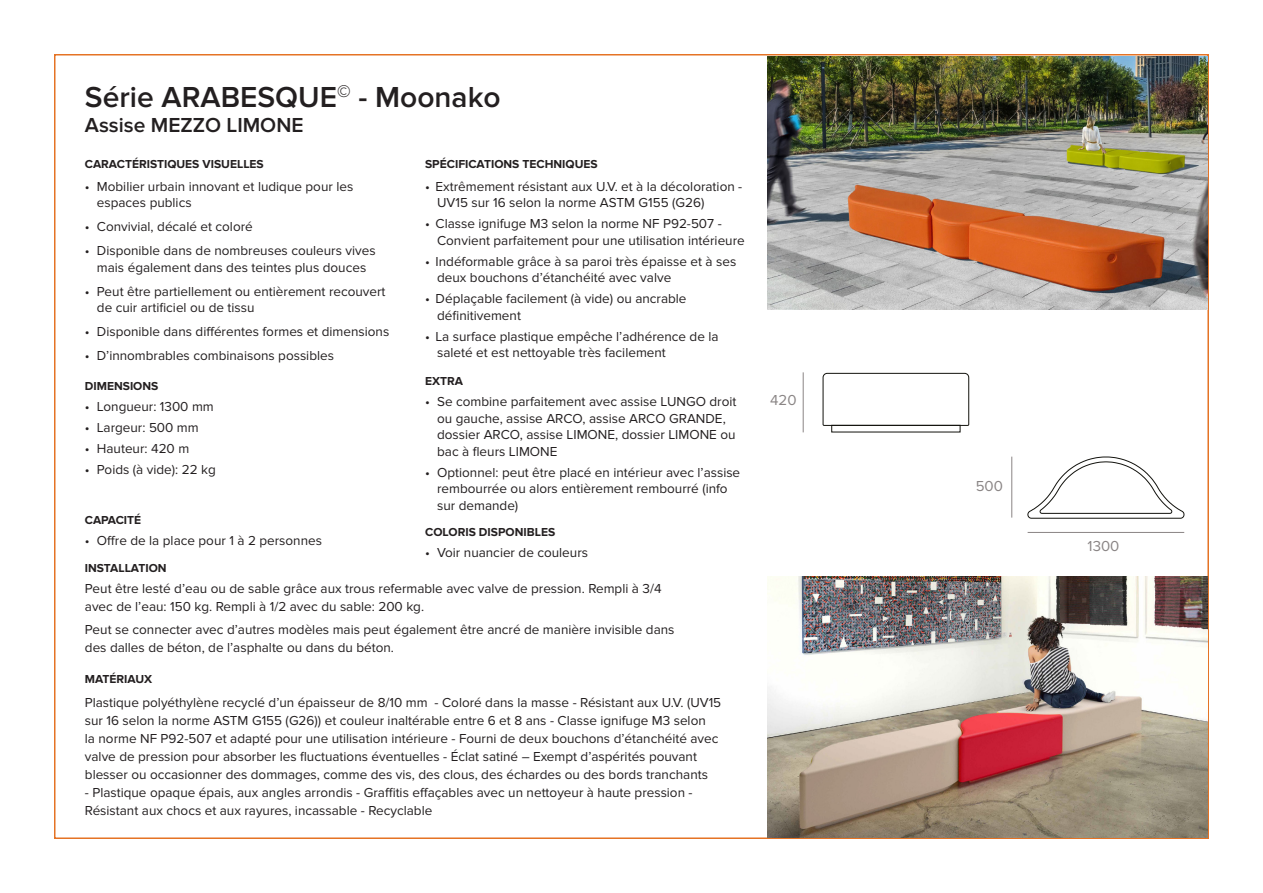
<style>
.page{position:relative;width:1263px;height:893px;background:#fff}
.page>*{position:absolute;margin:0;border:0;box-sizing:border-box;transform-origin:0 0}
.t1{font:600 30px "Proxima Nova";color:#231f20}
.t2{font:600 21px "Proxima Nova";color:#231f20}
.t3{font:15px "Proxima Nova";color:#8a8585}
.t4{font:13.5px/16.5px "Proxima Nova";color:#231f20}
.t5{font:700 12px "Proxima Nova";color:#231f20}
</style>
<div class="page">
<svg style="left:822px;top:373px;width:147px;height:53px"></svg>
<hr style="left:1011px;top:457px;width:1px;height:61px;background:#8a8585">
<hr style="left:803px;top:372px;width:1px;height:60px;background:#8a8585">
<hr style="left:1028px;top:532px;width:156px;height:1px;background:#8a8585">
<img style="left:767px;top:576px;width:440px;height:261px">
<img style="left:767px;top:56px;width:441px;height:253px">
<svg style="left:1027px;top:456px;width:158px;height:63px"></svg>
<p class="t1" style="left:85px;top:79px;width:417px">Série ARABESQUE<sup>©</sup> - Moonako</p>
<p class="t2" style="left:85px;top:113px;width:220px">Assise MEZZO LIMONE</p>
<p class="t5" style="left:85px;top:157px;width:180px">CARACTÉRISTIQUES VISUELLES</p>
<p class="t5" style="left:425px;top:157px;width:174px">SPÉCIFICATIONS TECHNIQUES</p>
<p class="t4" style="left:97px;top:178px;width:258px;text-indent:-12px">• Mobilier urbain innovant et ludique pour les espaces publics</p>
<p class="t4" style="left:85px;top:219px;width:169px">• Convivial, décalé et coloré</p>
<p class="t4" style="left:85px;top:243px;width:292px;text-align:center">• Disponible dans de nombreuses couleurs vives mais également dans des teintes plus douces</p>
<p class="t4" style="left:97px;top:283px;width:290px;text-indent:-12px">• Peut être partiellement ou entièrement recouvert de cuir artificiel ou de tissu</p>
<p class="t4" style="left:85px;top:324px;width:306px">• Disponible dans différentes formes et dimensions</p>
<p class="t4" style="left:85px;top:348px;width:251px">• D’innombrables combinaisons possibles</p>
<p class="t5" style="left:85px;top:379px;width:75px">DIMENSIONS</p>
<p class="t4" style="left:85px;top:398px;width:130px">• Longueur: 1300 mm</p>
<p class="t4" style="left:85px;top:419px;width:115px">• Largeur: 500 mm</p>
<p class="t4" style="left:85px;top:440px;width:106px">• Hauteur: 420 m</p>
<p class="t4" style="left:85px;top:461px;width:132px">• Poids (à vide): 22 kg</p>
<p class="t5" style="left:85px;top:513px;width:58px">CAPACITÉ</p>
<p class="t4" style="left:85px;top:533px;width:239px">• Offre de la place pour 1 à 2 personnes</p>
<p class="t5" style="left:85px;top:561px;width:83px">INSTALLATION</p>
<p class="t4" style="left:437px;top:178px;width:307px;text-indent:-12px">• Extrêmement résistant aux U.V. et à la décoloration -<br>UV15 sur 16 selon la norme ASTM G155 (G26)</p>
<p class="t4" style="left:437px;top:216px;width:309px;text-indent:-12px">• Classe ignifuge M3 selon la norme NF P92-507 -<br>Convient parfaitement pour une utilisation intérieure</p>
<p class="t4" style="left:437px;top:253px;width:301px;text-indent:-12px">• Indéformable grâce à sa paroi très épaisse et à ses deux bouchons d’étanchéité avec valve</p>
<p class="t4" style="left:437px;top:291px;width:251px;text-indent:-12px">• Déplaçable facilement (à vide) ou ancrable définitivement</p>
<p class="t4" style="left:437px;top:328px;width:283px;text-indent:-12px">• La surface plastique empêche l’adhérence de la saleté et est nettoyable très facilement</p>
<p class="t5" style="left:425px;top:374px;width:39px">EXTRA</p>
<p class="t4" style="left:437px;top:394px;width:301px;text-indent:-12px">• Se combine parfaitement avec assise LUNGO droit ou gauche, assise ARCO, assise ARCO GRANDE, dossier ARCO, assise LIMONE, dossier LIMONE ou bac à fleurs LIMONE</p>
<p class="t4" style="left:437px;top:464px;width:305px;text-indent:-12px">• Optionnel: peut être placé en intérieur avec l’assise rembourrée ou alors entièrement rembourré (info sur demande)</p>
<p class="t5" style="left:425px;top:525px;width:132px">COLORIS DISPONIBLES</p>
<p class="t4" style="left:425px;top:544px;width:164px">• Voir nuancier de couleurs</p>
<p class="t4" style="left:85px;top:580px;width:578px;line-height:18px">Peut être lesté d’eau ou de sable grâce aux trous refermable avec valve de pression. Rempli à 3/4 avec de l’eau: 150 kg. Rempli à 1/2 avec du sable: 200 kg.</p>
<p class="t4" style="left:85px;top:621px;width:591px;line-height:18px">Peut se connecter avec d’autres modèles mais peut également être ancré de manière invisible dans des dalles de béton, de l’asphalte ou dans du béton.</p>
<p class="t5" style="left:85px;top:672px;width:69px">MATÉRIAUX</p>
<p class="t4" style="left:85px;top:693px;width:638px;line-height:18px">Plastique polyéthylène recyclé d’un épaisseur de 8/10 mm - Coloré dans la masse - Résistant aux U.V. (UV15 sur 16 selon la norme ASTM G155 (G26)) et couleur inaltérable entre 6 et 8 ans - Classe ignifuge M3 selon<br>la norme NF P92-507 et adapté pour une utilisation intérieure - Fourni de deux bouchons d’étanchéité avec valve de pression pour absorber les fluctuations éventuelles - Éclat satiné – Exempt d’aspérités pouvant blesser ou occasionner des dommages, comme des vis, des clous, des échardes ou des bords tranchants</p>
<p class="t4" style="left:85px;top:783px;width:609px;line-height:18px">- Plastique opaque épais, aux angles arrondis - Graffitis effaçables avec un nettoyeur à haute pression -<br>Résistant aux chocs et aux rayures, incassable - Recyclable</p>
<p class="t3" style="left:770px;top:391px;width:28px">420</p>
<p class="t3" style="left:976px;top:477px;width:29px">500</p>
<p class="t3" style="left:1088px;top:538px;width:33px">1300</p>
</div>
